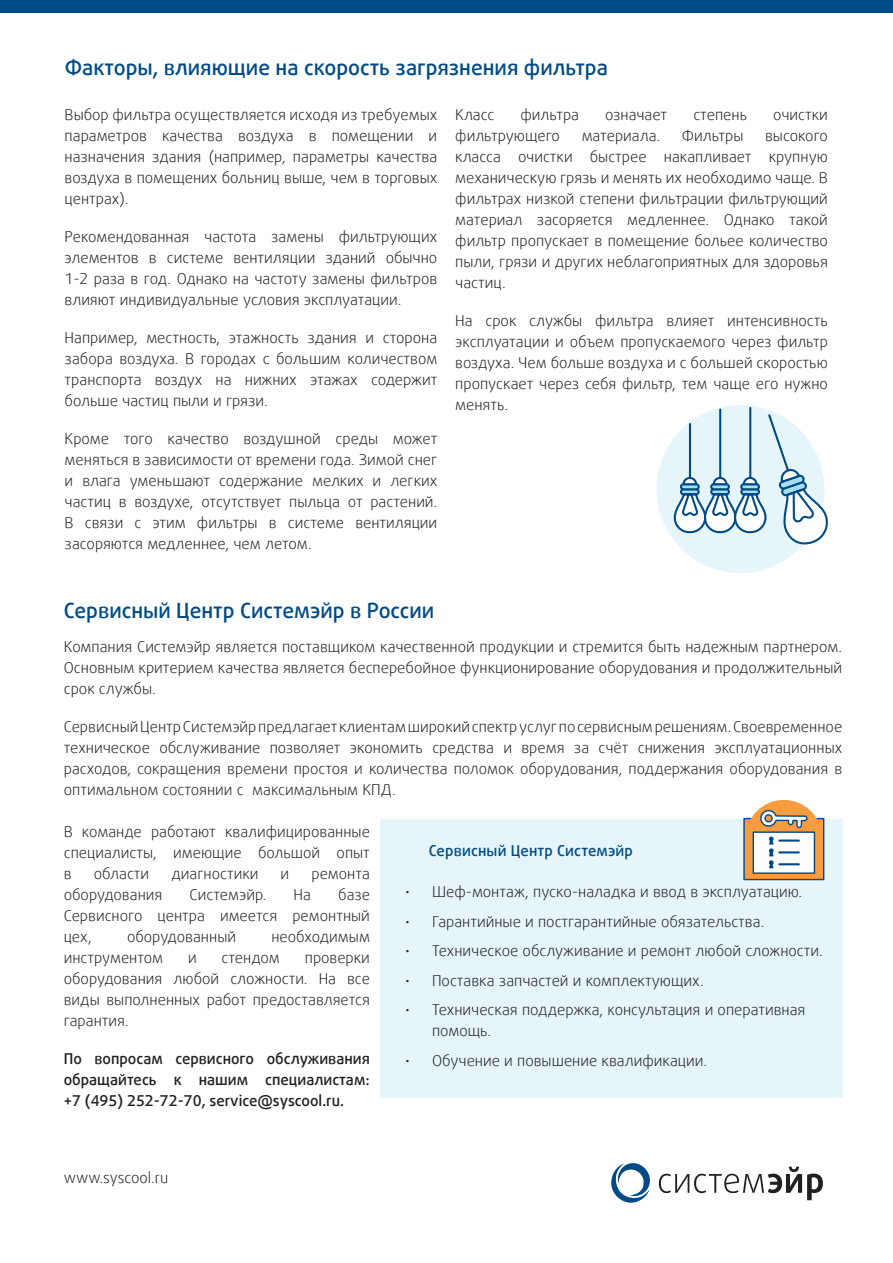
<style>
.page{position:relative;width:893px;height:1263px;background:#fff}
.page>*{position:absolute;margin:0;border:0;box-sizing:border-box;transform-origin:0 0}
.Стиль_абзаца_1{font:500 21px "Daxline Offc Pro";color:#004b87}
.Стиль_абзаца_1-2{font:300 15px/21px "Daxline Offc Pro";color:#231f20;text-align:justify}
.Стиль_абзаца_1-3{font:500 15px/21px "Daxline Offc Pro";color:#231f20;text-align:justify}
.t1{font:500 15px "Daxline Offc Pro";letter-spacing:.01em;color:#004b87}
</style>
<div class="page">
<svg style="left:659px;top:1173px;width:105px;height:21px"></svg>
<svg style="left:611px;top:1163px;width:39px;height:40px"></svg>
<div style="left:0;top:0;width:893px;height:13px;background:#004b87"></div>
<div style="left:381px;top:819px;width:462px;height:278px;background:#e5f5fa"></div>
<div style="left:743px;top:818px;width:81px;height:62px;background:#f89c40;border:1px solid #004b87"></div>
<div style="left:746px;top:800px;width:76px;height:76px;background:#f89c40;border-radius:50%"></div>
<div style="left:753px;top:831px;width:62px;height:43px;background:#fff;border:1px solid #004b87"></div>
<svg style="left:760px;top:810px;width:7px;height:17px"></svg>
<div style="left:656px;top:405px;width:168px;height:168px;background:#e5f5fa;border-radius:50%"></div>
<svg style="left:673px;top:406px;width:94px;height:128px"></svg>
<svg style="left:767px;top:414px;width:62px;height:787px"></svg>
<p class="Стиль_абзаца_1" style="left:65px;top:53px;width:545px">Факторы, влияющие на скорость загрязнения фильтра</p>
<p class="Стиль_абзаца_1-2" style="left:65px;top:104px;width:374px">Выбор фильтра осуществляется исходя из требуемых параметров качества воздуха в помещении и назначения здания (например, параметры качества воздуха в помещених больниц выше, чем в торговых центрах).</p>
<p class="Стиль_абзаца_1-2" style="left:65px;top:226px;width:374px">Рекомендованная частота замены фильтрующих элементов в системе вентиляции зданий обычно 1-2 раза в год. Однако на частоту замены фильтров влияют индивидуальные условия эксплуатации.</p>
<p class="Стиль_абзаца_1-2" style="left:65px;top:327px;width:374px">Например, местность, этажность здания и сторона забора воздуха. В городах с большим количеством транспорта воздух на нижних этажах содержит больше частиц пыли и грязи.</p>
<p class="Стиль_абзаца_1-2" style="left:65px;top:428px;width:374px">Кроме того качество воздушной среды может меняться в зависимости от времени года. Зимой снег и влага уменьшают содержание мелких и легких частиц в воздухе, отсутствует пыльца от растений.<br>В связи с этим фильтры в системе вентиляции засоряются медленнее, чем летом.</p>
<p class="Стиль_абзаца_1-2" style="left:455px;top:104px;width:41px">Класс</p>
<p class="Стиль_абзаца_1-2" style="left:521px;top:104px;width:60px">фильтра</p>
<p class="Стиль_абзаца_1-2" style="left:605px;top:104px;width:63px">означает</p>
<p class="Стиль_абзаца_1-2" style="left:693px;top:104px;width:55px">степень</p>
<p class="Стиль_абзаца_1-2" style="left:773px;top:104px;width:56px">очистки</p>
<p class="Стиль_абзаца_1-2" style="left:455px;top:125px;width:106px">фильтрующего</p>
<p class="Стиль_абзаца_1-2" style="left:582px;top:125px;width:80px">материала.</p>
<p class="Стиль_абзаца_1-2" style="left:682px;top:125px;width:63px">Фильтры</p>
<p class="Стиль_абзаца_1-2" style="left:455px;top:125px;width:374px;text-indent:310px">высокого класса очистки быстрее накапливает крупную механическую грязь и менять их необходимо чаще. В фильтрах низкой степени фильтрации фильтрующий материал засоряется медленнее. Однако такой фильтр пропускает в помещение больее количество пыли, грязи и других неблагоприятных для здоровья частиц.</p>
<p class="Стиль_абзаца_1-2" style="left:455px;top:310px;width:374px">На срок службы фильтра влияет интенсивность эксплуатации и объем пропускаемого через фильтр воздуха. Чем больше воздуха и с большей скоростью пропускает через себя фильтр, тем чаще его нужно менять.</p>
<p class="Стиль_абзаца_1" style="left:64px;top:596px;width:372px">Сервисный Центр Системэйр в России</p>
<p class="Стиль_абзаца_1-2" style="left:64px;top:636px;width:780px">Компания Системэйр является поставщиком качественной продукции и стремится быть надежным партнером.<br>Основным критерием качества является бесперебойное функционирование оборудования и продолжительный срок службы.</p>
<p class="Стиль_абзаца_1-2" style="left:64px;top:716px;width:780px">Сервисный Центр Системэйр предлагает клиентам широкий спектр услуг по сервисным решениям. Своевременное техническое обслуживание позволяет экономить средства и время за счёт снижения эксплуатационных расходов, сокращения времени простоя и количества поломок оборудования, поддержания оборудования в оптимальном состоянии с максимальным КПД.</p>
<p class="Стиль_абзаца_1-2" style="left:64px;top:821px;width:308px">В команде работают квалифицированные специалисты, имеющие большой опыт в</p>
<p class="t1" style="left:429px;top:841px;width:206px">Сервисный Центр Системэйр</p>
<p class="Стиль_абзаца_1-2" style="left:94px;top:863px;width:57px">области</p>
<p class="Стиль_абзаца_1-2" style="left:171px;top:863px;width:88px">диагностики</p>
<p class="Стиль_абзаца_1-2" style="left:281px;top:863px;width:10px">и</p>
<p class="Стиль_абзаца_1-2" style="left:311px;top:863px;width:60px">ремонта</p>
<p class="Стиль_абзаца_1-2" style="left:64px;top:884px;width:100px">оборудования</p>
<p class="Стиль_абзаца_1-2" style="left:190px;top:884px;width:78px">Системэйр.</p>
<p class="Стиль_абзаца_1-2" style="left:294px;top:884px;width:19px">На</p>
<p class="Стиль_абзаца_1-2" style="left:405px;top:882px;width:399px">• Шеф-монтаж, пуско-наладка и ввод в эксплуатацию.</p>
<p class="Стиль_абзаца_1-2" style="left:405px;top:911px;width:361px">• Гарантийные и постгарантийные обязательства.</p>
<p class="Стиль_абзаца_1-2" style="left:405px;top:941px;width:419px">• Техническое обслуживание и ремонт любой сложности.</p>
<p class="Стиль_абзаца_1-2" style="left:405px;top:970px;width:300px">• Поставка запчастей и комплектующих.</p>
<p class="Стиль_абзаца_1-2" style="left:432px;top:1000px;width:375px;text-indent:-27px">• Техническая поддержка, консультация и оперативная помощь.</p>
<p class="Стиль_абзаца_1-2" style="left:405px;top:1050px;width:304px">• Обучение и повышение квалификации.</p>
<p class="Стиль_абзаца_1-2" style="left:64px;top:884px;width:308px;text-indent:274px">базе Сервисного центра имеется ремонтный цех,</p>
<p class="Стиль_абзаца_1-2" style="left:127px;top:926px;width:111px">оборудованный</p>
<p class="Стиль_абзаца_1-2" style="left:271px;top:926px;width:100px">необходимым</p>
<p class="Стиль_абзаца_1-2" style="left:64px;top:947px;width:101px">инструментом</p>
<p class="Стиль_абзаца_1-2" style="left:188px;top:947px;width:10px">и</p>
<p class="Стиль_абзаца_1-2" style="left:222px;top:947px;width:60px">стендом</p>
<p class="Стиль_абзаца_1-2" style="left:64px;top:947px;width:308px;text-indent:241px">проверки оборудования любой сложности. На все виды выполненных работ предоставляется гарантия.</p>
<p class="Стиль_абзаца_1-3" style="left:64px;top:1048px;width:308px">По вопросам сервисного обслуживания обращайтесь к нашим специалистам: +7 (495) 252-72-70, service@syscool.ru.</p>
<p class="Стиль_абзаца_1-2" style="left:64px;top:1167px;width:106px">www.syscool.ru</p>
</div>
